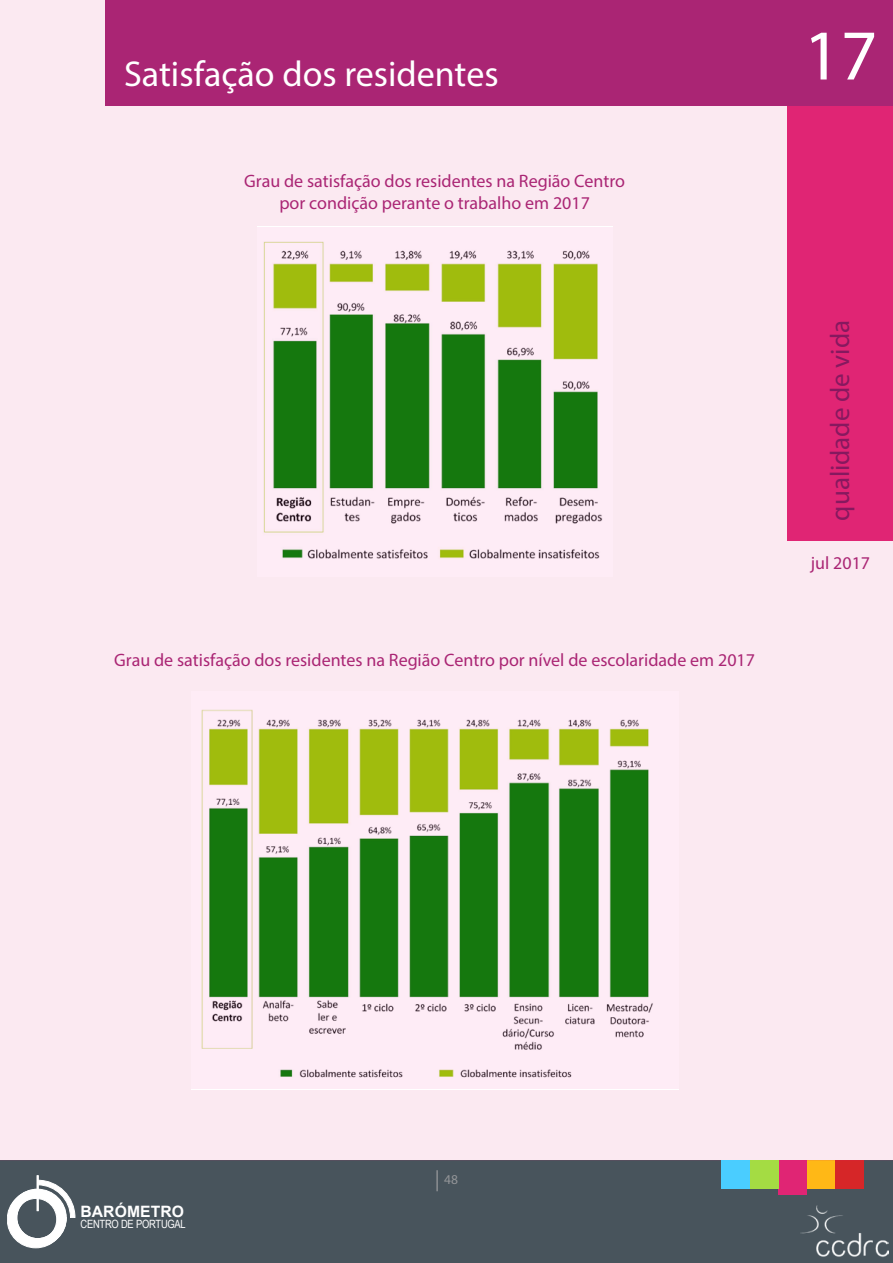
<style>
.page{position:relative;width:893px;height:1263px;background:#fff}
.page>*{position:absolute;margin:0;border:0;box-sizing:border-box;transform-origin:0 0}
.t1{font:72px "Myriad Pro";color:#fff}
.t2{font:36px "Myriad Pro";color:#fff}
.t3{font:27px "Myriad Pro";color:#86195f}
.t4{font:18px/21.6px "Myriad Pro";color:#aa2574;text-align:center}
.t5{font:700 15.6px "Arial";letter-spacing:.005em;color:#fff}
.t6{font:13.5px "Myriad Pro";color:#939598}
.t7{font:11.4px "Arial Narrow";letter-spacing:-.025em;color:#fff}
.s1{font-size:21px}
</style>
<div class="page">
<div style="left:0;top:1160px;width:893px;height:103px;background:#48545c"></div>
<div style="left:807px;top:1160px;width:29px;height:29px;background:#ffb816"></div>
<img style="left:800px;top:1205px;width:88px;height:52px">
<svg style="left:7px;top:1179px;width:69px;height:69px"></svg>
<div style="left:37px;top:1176px;width:1px;height:34px;border:1px solid #fff"></div>
<div style="left:778px;top:1160px;width:29px;height:35px;background:#e02574"></div>
<div style="left:836px;top:1160px;width:28px;height:29px;background:#d62628"></div>
<div style="left:0;top:0;width:893px;height:1160px;background:#fbe9f1"></div>
<div style="left:750px;top:1160px;width:28px;height:29px;background:#a4dc43"></div>
<div style="left:722px;top:1160px;width:28px;height:29px;background:#4acdff"></div>
<div style="left:105px;top:0;width:788px;height:105px;background:#aa2574"></div>
<div style="left:788px;top:105px;width:105px;height:435px;background:#e02574"></div>
<svg style="left:263px;top:241px;width:340px;height:318px"></svg>
<svg style="left:201px;top:709px;width:452px;height:369px"></svg>
<h2 class="t2" style="left:124px;top:52px;width:376px">Satisfação dos residentes</h2>
<p class="t4" style="left:244px;top:170px;width:382px">Grau de satisfação dos residentes na Região Centro por condição perante o trabalho em 2017</p>
<p class="t4" style="left:114px;top:649px;width:642px">Grau de satisfação dos residentes na Região Centro por nível de escolaridade em 2017</p>
<h1 class="t1" style="left:803px;top:11px;width:75px">17</h1>
<h3 class="t3" style="left:823px;top:521px;width:202px;rotate:-90deg">qualidade de vida</h3>
<p class="t4" style="left:811px;top:551px;width:61px">jul 2017</p>
<p class="t5" style="left:81px;top:1200px;width:105px">BARÓMETRO</p>
<p class="t7" style="left:81px;top:1215px;width:107px">CENTRO DE PORTUGAL</p>
<p class="t6" style="left:435px;top:1171px;width:25px"><span class="s1">|</span> 48</p>
</div>
